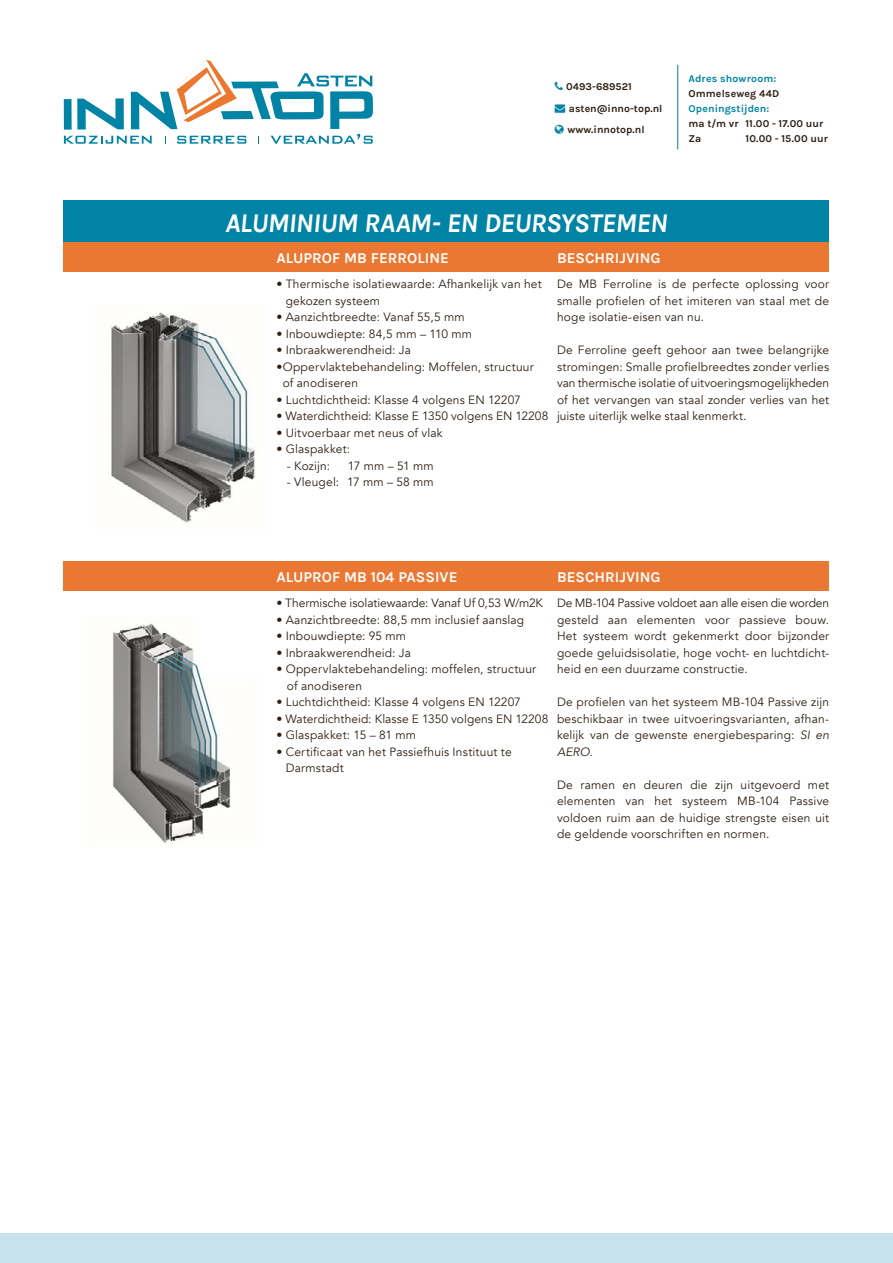
<style>
.page{position:relative;width:893px;height:1263px;background:#fff}
.page>*{position:absolute;margin:0;border:0;box-sizing:border-box;transform-origin:0 0}
.t1{font:italic 700 27px "Karla";letter-spacing:-.015em;color:#fff}
.t2{font:700 15px "Karla";color:#fff}
.t3{font:12px/16.5px "Avenir";letter-spacing:.015em;color:#2e2014;text-align:justify}
.t4{font:12px "Avenir";letter-spacing:-.005em;color:#2e2014}
.t5{font:700 10.5px/21.5px "Karla";color:#2e2014;text-align:center}
.t6{font:700 10.5px "Karla";letter-spacing:.015em;color:#0083a5}
.s1{color:#0083a5}
.s2{font-style:italic}
</style>
<div class="page">
<div style="left:0;top:1233px;width:893px;height:30px;background:#c8e2ec"></div>
<svg style="left:64px;top:60px;width:309px;height:84px"></svg>
<hr style="left:677px;top:65px;width:1px;height:84px;background:#0083a5">
<div style="left:64px;top:200px;width:765px;height:42px;background:#0083a5"></div>
<div style="left:64px;top:242px;width:765px;height:30px;background:#eb7832"></div>
<div style="left:64px;top:561px;width:765px;height:30px;background:#eb7832"></div>
<img style="left:112px;top:623px;width:119px;height:220px">
<img style="left:111px;top:312px;width:144px;height:211px">
<p class="t5" style="left:566px;top:76px;width:67px">0493-689521</p>
<p class="t5" style="left:555px;top:98px;width:109px"><span class="s1">→</span> asten@inno-top.nl www.innotop.nl</p>
<p class="t6" style="left:688px;top:73px;width:90px">Adres showroom:</p>
<p class="t5" style="left:688px;top:83px;width:92px">Ommelseweg 44D</p>
<p class="t6" style="left:688px;top:102px;width:83px">Openingstijden:</p>
<p class="t5" style="left:688px;top:116px;width:137px;line-height:14.9px;text-align:left">ma t/m vr 11.00 - 17.00 uur<br>Za</p>
<p class="t5" style="left:745px;top:127px;width:84px">10.00 - 15.00 uur</p>
<h1 class="t1" style="left:225px;top:207px;width:444px">ALUMINIUM RAAM- EN DEURSYSTEMEN</h1>
<p class="t2" style="left:276px;top:249px;width:174px">ALUPROF MB FERROLINE</p>
<p class="t2" style="left:557px;top:249px;width:105px">BESCHRIJVING</p>
<p class="t3" style="left:286px;top:276px;width:257px;text-indent:-9px">• Thermische isolatiewaarde: Afhankelijk van het gekozen systeem</p>
<p class="t3" style="left:276px;top:309px;width:190px">• Aanzichtbreedte: Vanaf 55,5 mm</p>
<p class="t3" style="left:276px;top:326px;width:197px">• Inbouwdiepte: 84,5 mm – 110 mm</p>
<p class="t3" style="left:276px;top:342px;width:136px">• Inbraakwerendheid: Ja</p>
<p class="t3" style="left:283px;top:359px;width:252px;text-indent:-6px">•Oppervlaktebehandeling: Moffelen, structuur of anodiseren</p>
<p class="t3" style="left:276px;top:392px;width:246px">• Luchtdichtheid: Klasse 4 volgens EN 12207</p>
<p class="t3" style="left:276px;top:408px;width:274px">• Waterdichtheid: Klasse E 1350 volgens EN 12208</p>
<p class="t3" style="left:276px;top:425px;width:168px">• Uitvoerbaar met neus of vlak</p>
<p class="t3" style="left:276px;top:441px;width:75px">• Glaspakket:</p>
<p class="t3" style="left:287px;top:458px;width:45px">- Kozijn:</p>
<p class="t3" style="left:348px;top:458px;width:87px">17 mm – 51 mm</p>
<p class="t3" style="left:287px;top:474px;width:148px">- Vleugel: 17 mm – 58 mm</p>
<p class="t3" style="left:557px;top:276px;width:274px">De MB Ferroline is de perfecte oplossing voor smalle profielen of het imiteren van staal met de hoge isolatie-eisen van nu.</p>
<p class="t3" style="left:557px;top:342px;width:274px">De Ferroline geeft gehoor aan twee belangrijke stromingen: Smalle profielbreedtes zonder verlies van thermische isolatie of uitvoeringsmogelijkheden of het vervangen van staal zonder verlies van het juiste uiterlijk welke staal kenmerkt.</p>
<p class="t2" style="left:276px;top:568px;width:183px">ALUPROF MB 104 PASSIVE</p>
<p class="t2" style="left:557px;top:568px;width:105px">BESCHRIJVING</p>
<p class="t4" style="left:276px;top:596px;width:268px">• Thermische isolatiewaarde: Vanaf Uf 0,53 W/m2K</p>
<p class="t3" style="left:276px;top:612px;width:249px">• Aanzichtbreedte: 88,5 mm inclusief aanslag</p>
<p class="t3" style="left:276px;top:628px;width:131px">• Inbouwdiepte: 95 mm</p>
<p class="t3" style="left:276px;top:645px;width:136px">• Inbraakwerendheid: Ja</p>
<p class="t3" style="left:287px;top:661px;width:251px;text-indent:-10px">• Oppervlaktebehandeling: moffelen, structuur of anodiseren</p>
<p class="t3" style="left:276px;top:694px;width:246px">• Luchtdichtheid: Klasse 4 volgens EN 12207</p>
<p class="t3" style="left:276px;top:711px;width:274px">• Waterdichtheid: Klasse E 1350 volgens EN 12208</p>
<p class="t3" style="left:276px;top:727px;width:141px">• Glaspakket: 15 – 81 mm</p>
<p class="t3" style="left:286px;top:744px;width:227px;text-indent:-9px">• Certificaat van het Passiefhuis Instituut te<br>Darmstadt</p>
<p class="t3" style="left:557px;top:595px;width:274px">De MB-104 Passive voldoet aan alle eisen die worden gesteld aan elementen voor passieve bouw.<br>Het systeem wordt gekenmerkt door bijzonder goede geluidsisolatie, hoge vocht- en luchtdicht&shy;heid en een duurzame constructie.</p>
<p class="t3" style="left:557px;top:694px;width:274px">De profielen van het systeem MB-104 Passive zijn beschikbaar in twee uitvoeringsvarianten, afhan&shy;kelijk van de gewenste energiebesparing: <span class="s2">SI en AERO</span>.</p>
<p class="t3" style="left:557px;top:777px;width:274px">De ramen en deuren die zijn uitgevoerd met elementen van het systeem MB-104 Passive voldoen ruim aan de huidige strengste eisen uit de geldende voorschriften en normen.</p>
</div>
